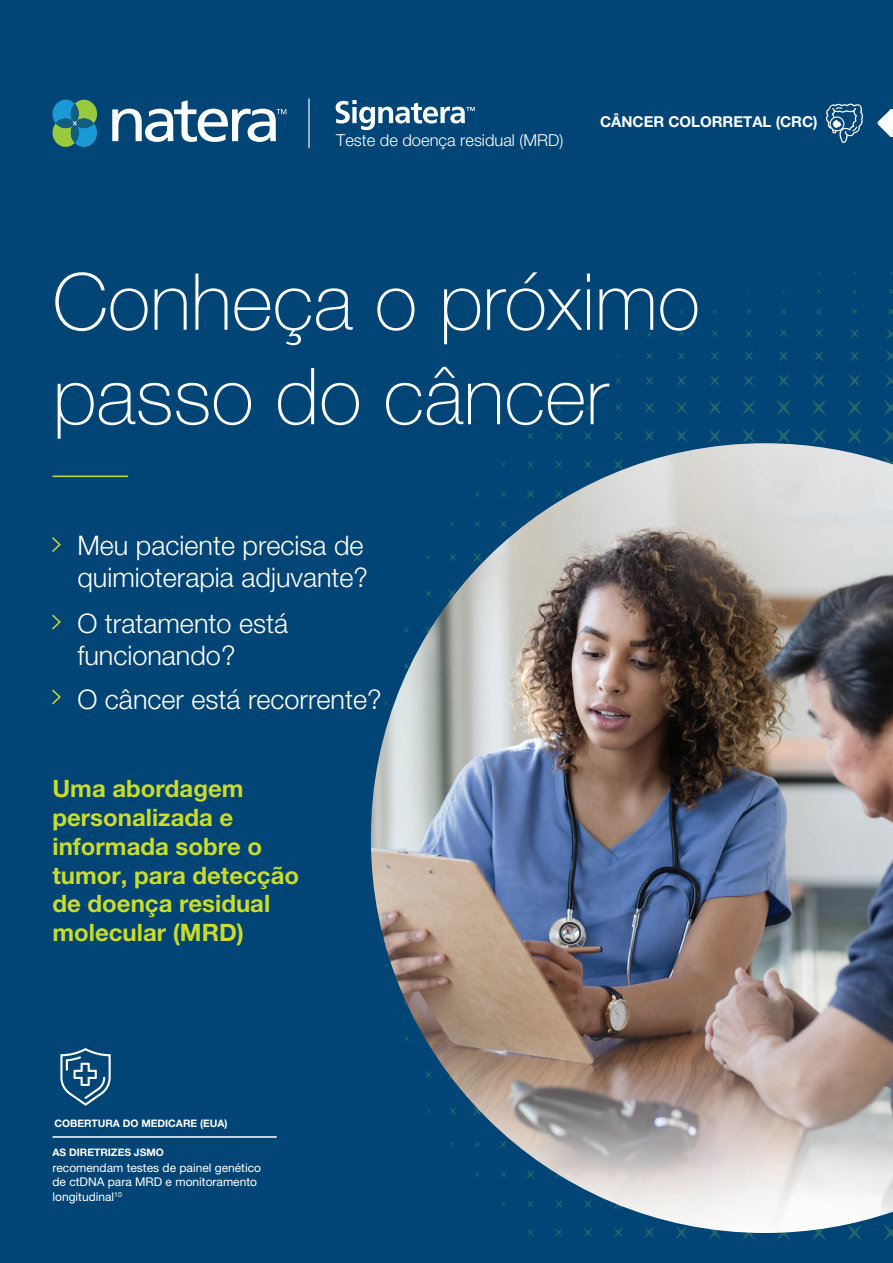
<style>
.page{position:relative;width:893px;height:1263px;background:#004576}
.page>*{position:absolute;margin:0;border:0;box-sizing:border-box;transform-origin:0 0}
.t1{font:100 78.75px/94.5px "Helvetica Neue LT Pro";color:#fff}
.t2{font:300 27px/32.4px "Helvetica Neue LT Pro";color:#fff}
.t3{font:700 24px/28.8px "Helvetica Neue LT Pro";color:#cadb2a}
.t4{font:300 16.5px "Helvetica Neue LT Pro";color:#fff}
.t5{font:700 15px "Helvetica Neue LT Pro";color:#fff}
.t6{font:12px/14.4px "Helvetica Neue LT Std";color:#fff}
.t7{font:700 10.35px "Helvetica Neue LT Pro";color:#fff}
</style>
<div class="page">
<hr style="left:52px;top:476px;width:76px;height:1px;background:#cadb2a">
<svg style="left:884px;top:428px;width:9px;height:15px"></svg>
<svg style="left:848px;top:428px;width:13px;height:15px"></svg>
<svg style="left:812px;top:428px;width:14px;height:15px"></svg>
<svg style="left:777px;top:428px;width:13px;height:15px"></svg>
<svg style="left:743px;top:429px;width:12px;height:14px"></svg>
<svg style="left:709px;top:429px;width:12px;height:13px"></svg>
<svg style="left:676px;top:430px;width:11px;height:12px"></svg>
<svg style="left:644px;top:430px;width:10px;height:11px"></svg>
<svg style="left:884px;top:400px;width:9px;height:16px"></svg>
<svg style="left:848px;top:400px;width:13px;height:15px"></svg>
<svg style="left:812px;top:400px;width:14px;height:15px"></svg>
<svg style="left:777px;top:400px;width:13px;height:15px"></svg>
<svg style="left:743px;top:401px;width:12px;height:14px"></svg>
<svg style="left:709px;top:401px;width:12px;height:13px"></svg>
<svg style="left:676px;top:401px;width:11px;height:13px"></svg>
<svg style="left:644px;top:402px;width:10px;height:11px"></svg>
<svg style="left:614px;top:431px;width:9px;height:10px"></svg>
<svg style="left:584px;top:432px;width:8px;height:8px"></svg>
<svg style="left:555px;top:432px;width:7px;height:8px"></svg>
<svg style="left:528px;top:433px;width:5px;height:6px"></svg>
<svg style="left:889px;top:289px;width:4px;height:5px"></svg>
<svg style="left:888px;top:308px;width:5px;height:7px"></svg>
<svg style="left:852px;top:309px;width:5px;height:6px"></svg>
<svg style="left:816px;top:309px;width:6px;height:6px"></svg>
<svg style="left:781px;top:309px;width:5px;height:6px"></svg>
<svg style="left:746px;top:309px;width:5px;height:5px"></svg>
<svg style="left:713px;top:309px;width:4px;height:5px"></svg>
<svg style="left:887px;top:329px;width:6px;height:10px"></svg>
<svg style="left:851px;top:329px;width:8px;height:9px"></svg>
<svg style="left:815px;top:329px;width:8px;height:8px"></svg>
<svg style="left:780px;top:329px;width:7px;height:8px"></svg>
<svg style="left:745px;top:330px;width:7px;height:8px"></svg>
<svg style="left:712px;top:330px;width:6px;height:7px"></svg>
<svg style="left:679px;top:330px;width:5px;height:6px"></svg>
<svg style="left:647px;top:332px;width:5px;height:5px"></svg>
<svg style="left:886px;top:350px;width:7px;height:12px"></svg>
<svg style="left:850px;top:351px;width:9px;height:10px"></svg>
<svg style="left:814px;top:351px;width:10px;height:10px"></svg>
<svg style="left:779px;top:351px;width:9px;height:10px"></svg>
<svg style="left:745px;top:351px;width:8px;height:10px"></svg>
<svg style="left:711px;top:352px;width:8px;height:8px"></svg>
<svg style="left:678px;top:352px;width:7px;height:8px"></svg>
<svg style="left:647px;top:353px;width:5px;height:6px"></svg>
<svg style="left:616px;top:378px;width:5px;height:6px"></svg>
<svg style="left:885px;top:374px;width:8px;height:13px"></svg>
<svg style="left:849px;top:374px;width:11px;height:13px"></svg>
<svg style="left:813px;top:374px;width:12px;height:13px"></svg>
<svg style="left:778px;top:375px;width:11px;height:12px"></svg>
<svg style="left:744px;top:375px;width:10px;height:11px"></svg>
<svg style="left:710px;top:376px;width:9px;height:10px"></svg>
<svg style="left:677px;top:376px;width:9px;height:10px"></svg>
<svg style="left:646px;top:377px;width:7px;height:8px"></svg>
<svg style="left:615px;top:404px;width:7px;height:7px"></svg>
<svg style="left:585px;top:404px;width:6px;height:7px"></svg>
<svg style="left:556px;top:405px;width:5px;height:5px"></svg>
<svg style="left:885px;top:1233px;width:8px;height:6px"></svg>
<svg style="left:848px;top:1233px;width:13px;height:6px"></svg>
<svg style="left:813px;top:1233px;width:12px;height:6px"></svg>
<svg style="left:777px;top:1233px;width:13px;height:6px"></svg>
<svg style="left:743px;top:1233px;width:12px;height:6px"></svg>
<svg style="left:709px;top:1233px;width:12px;height:6px"></svg>
<svg style="left:676px;top:1233px;width:11px;height:6px"></svg>
<svg style="left:644px;top:1233px;width:10px;height:5px"></svg>
<svg style="left:614px;top:1233px;width:9px;height:4px"></svg>
<svg style="left:584px;top:1233px;width:8px;height:4px"></svg>
<hr style="left:890px;top:109px;width:3px;height:28px;background:#fff">
<svg style="left:826px;top:103px;width:37px;height:40px"></svg>
<svg style="left:877px;top:110px;width:13px;height:27px"></svg>
<img style="left:371px;top:443px;width:522px;height:790px">
<svg style="left:52px;top:537px;width:9px;height:15px"></svg>
<svg style="left:52px;top:614px;width:9px;height:16px"></svg>
<svg style="left:52px;top:689px;width:9px;height:16px"></svg>
<svg style="left:60px;top:1048px;width:51px;height:58px"></svg>
<hr style="left:52px;top:1136px;width:225px;height:2px;background:#fff">
<svg style="left:112px;top:100px;width:174px;height:42px"></svg>
<hr style="left:308px;top:99px;width:2px;height:49px;background:#fff">
<svg style="left:336px;top:100px;width:139px;height:30px"></svg>
<svg style="left:52px;top:100px;width:45px;height:47px;background:#3e9084"></svg>
<p class="t4" style="left:336px;top:130px;width:229px">Teste de doença residual (MRD)</p>
<p class="t5" style="left:600px;top:112px;width:219px">CÂNCER COLORRETAL (CRC)</p>
<h1 class="t1" style="left:52px;top:254px;width:649px">Conheça o próximo passo do câncer</h1>
<p class="t2" style="left:77px;top:529px;width:292px">Meu paciente precisa de quimioterapia adjuvante?</p>
<p class="t2" style="left:77px;top:606px;width:212px">O tratamento está funcionando?</p>
<p class="t2" style="left:77px;top:682px;width:306px">O câncer está recorrente?</p>
<p class="t3" style="left:52px;top:774px;width:248px">Uma abordagem personalizada e informada sobre o tumor, para detecção de doença residual molecular (MRD)</p>
<p class="t7" style="left:54px;top:1116px;width:175px">COBERTURA DO MEDICARE (EUA)</p>
<p class="t7" style="left:53px;top:1146px;width:113px">AS DIRETRIZES JSMO</p>
<p class="t6" style="left:52px;top:1160px;width:210px">recomendam testes de painel genético de ctDNA para MRD e monitoramento longitudinal<sup>10</sup></p>
</div>
